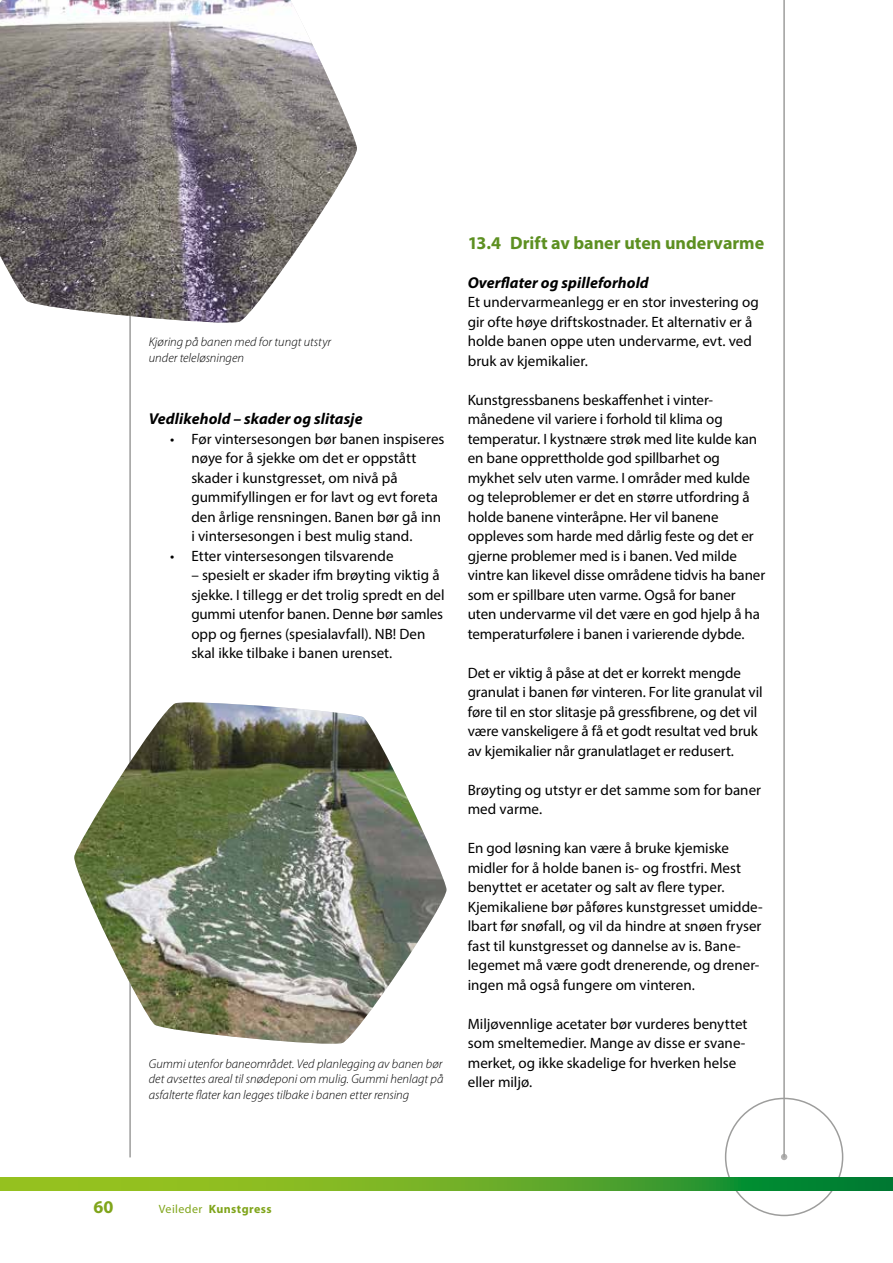
<style>
.page{position:relative;width:893px;height:1263px;background:#fff}
.page>*{position:absolute;margin:0;border:0;box-sizing:border-box;transform-origin:0 0}
.Avsnittstittel{font:700 18px "Myriad Pro";color:#5d9021}
.t1{font:700 18px "Myriad";color:#80a51b}
.Avsnittstittel_2{font:italic 700 15.75px "Myriad Pro";letter-spacing:.005em;color:#000}
.Brød{font:15px/19.5px "Myriad Pro";letter-spacing:-.005em;color:#000}
.t2{font:italic 300 12.75px/15.3px "Myriad Pro";color:#000}
.t3{font:700 12px "Myriad Pro";letter-spacing:.035em;color:#80a51b}
.s1{font-weight:400}
</style>
<div class="page">
<div style="left:725px;top:1098px;width:118px;height:118px;border:2px solid #9d9d9c;border-radius:50%"></div>
<svg style="left:781px;top:1154px;width:6px;height:6px"></svg>
<svg style="left:0;top:1178px;width:893px;height:13px;background:#5fa928"></svg>
<hr style="left:129px;top:0;width:2px;height:1157px;background:#9d9d9c">
<hr style="left:783px;top:0;width:2px;height:1157px;background:#9d9d9c">
<img style="left:0;top:0;width:357px;height:323px">
<img style="left:74px;top:702px;width:373px;height:343px">
<p class="t2" style="left:149px;top:334px;width:184px">Kjøring på banen med for tungt utstyr under teleløsningen</p>
<h3 class="Avsnittstittel_2" style="left:149px;top:409px;width:215px">Vedlikehold – skader og slitasje</h3>
<p class="Brød" style="left:191px;top:429px;width:255px;text-indent:-21px">• Før vintersesongen bør banen inspiseres nøye for å sjekke om det er oppstått skader i kunstgresset, om nivå på gummifyllingen er for lavt og evt foreta den årlige rensningen. Banen bør gå inn i vintersesongen i best mulig stand.</p>
<p class="Brød" style="left:170px;top:546px;width:225px">• Etter vintersesongen tilsvarende</p>
<p class="Brød" style="left:191px;top:565px;width:255px">– spesielt er skader ifm brøyting viktig å sjekke. I tillegg er det trolig spredt en del gummi utenfor banen. Denne bør samles opp og fjernes (spesialavfall). NB! Den skal ikke tilbake i banen urenset.</p>
<p class="t2" style="left:149px;top:1056px;width:296px;text-align:justify">Gummi utenfor baneområdet. Ved planlegging av banen bør det avsettes areal til snødeponi om mulig. Gummi henlagt på asfalterte flater kan legges tilbake i banen etter rensing</p>
<h2 class="Avsnittstittel" style="left:468px;top:231px;width:298px">13.4 Drift av baner uten undervarme</h2>
<h3 class="Avsnittstittel_2" style="left:468px;top:272px;width:183px">Overflater og spilleforhold</h3>
<p class="Brød" style="left:468px;top:292px;width:293px">Et undervarmeanlegg er en stor investering og gir ofte høye driftskostnader. Et alternativ er å holde banen oppe uten undervarme, evt. ved bruk av kjemikalier.</p>
<p class="Brød" style="left:468px;top:390px;width:299px">Kunstgressbanens beskaffenhet i vinter&shy;månedene vil variere i forhold til klima og temperatur. I kystnære strøk med lite kulde kan en bane opprettholde god spillbarhet og mykhet selv uten varme. I områder med kulde og teleproblemer er det en større utfordring å holde banene vinteråpne. Her vil banene oppleves som harde med dårlig feste og det er gjerne problemer med is i banen. Ved milde vintre kan likevel disse områdene tidvis ha baner som er spillbare uten varme. Også for baner uten undervarme vil det være en god hjelp å ha temperaturfølere i banen i varierende dybde.</p>
<p class="Brød" style="left:468px;top:663px;width:296px">Det er viktig å påse at det er korrekt mengde granulat i banen før vinteren. For lite granulat vil føre til en stor slitasje på gressfibrene, og det vil være vanskeligere å få et godt resultat ved bruk av kjemikalier når granulatlaget er redusert.</p>
<p class="Brød" style="left:468px;top:780px;width:295px">Brøyting og utstyr er det samme som for baner med varme.</p>
<p class="Brød" style="left:468px;top:838px;width:296px">En god løsning kan være å bruke kjemiske midler for å holde banen is- og frostfri. Mest benyttet er acetater og salt av flere typer.<br>Kjemikaliene bør påføres kunstgresset umidde&shy;lbart før snøfall, og vil da hindre at snøen fryser fast til kunstgresset og dannelse av is. Bane&shy;legemet må være godt drenerende, og drener&shy;ingen må også fungere om vinteren.</p>
<p class="Brød" style="left:468px;top:1014px;width:281px">Miljøvennlige acetater bør vurderes benyttet som smeltemedier. Mange av disse er svane&shy;merket, og ikke skadelige for hverken helse eller miljø.</p>
<p class="t1" style="left:94px;top:1198px;width:21px">60</p>
<p class="t3" style="left:159px;top:1201px;width:114px"><span class="s1">Veileder</span> Kunstgress</p>
</div>
